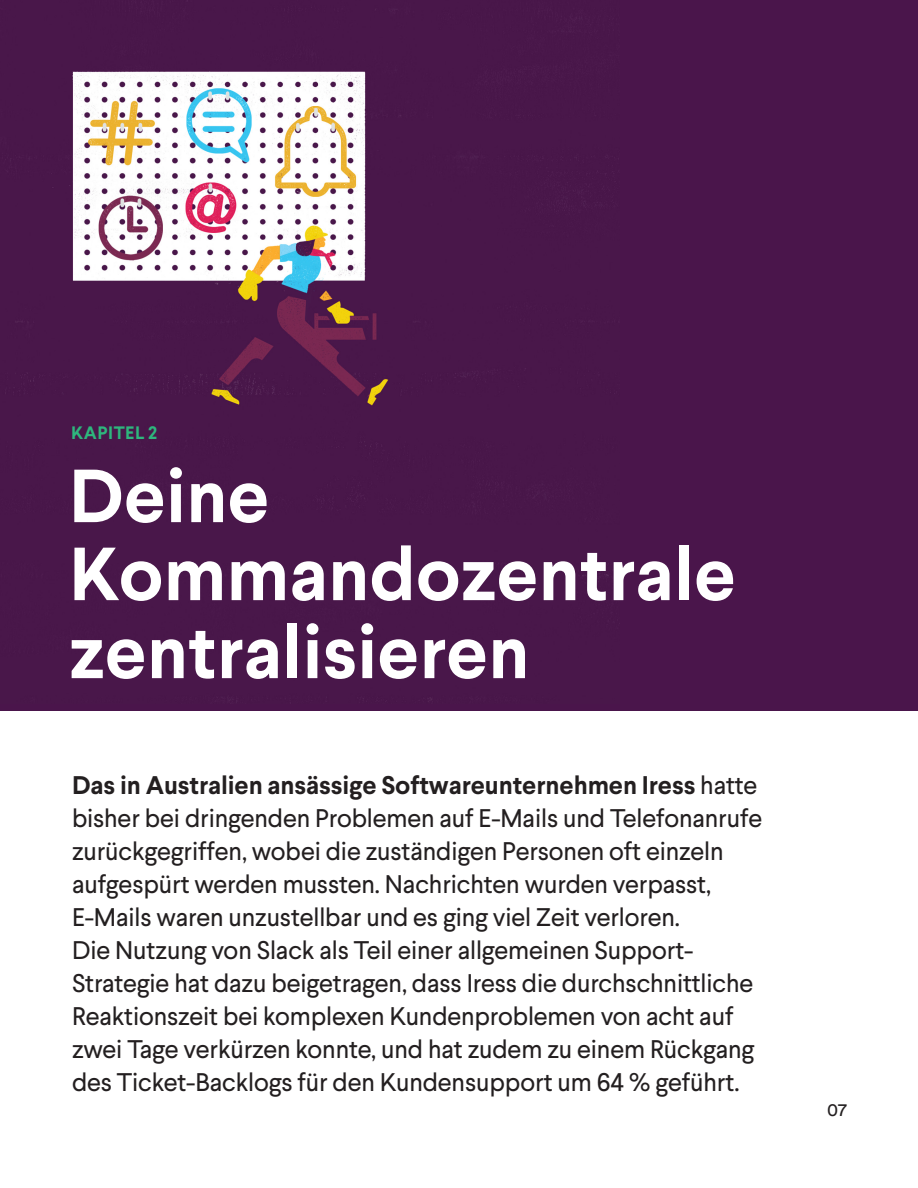
<style>
.page{position:relative;width:918px;height:1188px;background:#fff}
.page>*{position:absolute;margin:0;border:0;box-sizing:border-box;transform-origin:0 0}
.t1{font:700 75px/78px "Larsseit";color:#fff}
.Paragraph-DE{font:25.5px/33px "Larsseit";letter-spacing:-.005em;color:#231f20}
.t2{font:700 18px "Larsseit";letter-spacing:.03em;color:#2eb67d}
.t3{font:18px "Circular Pro";color:#231f20}
.s1{font-weight:700}
</style>
<div class="page">
<div style="left:0;top:0;width:918px;height:711px;background:#4a154b"></div>
<img style="left:5px;top:0;width:614px;height:702px">
<p class="t2" style="left:71px;top:421px;width:88px">KAPITEL 2</p>
<p class="t1" style="left:69px;top:457px;width:669px">Deine<br>Kommandozentrale zentralisieren</p>
<p class="Paragraph-DE" style="left:72px;top:768px;width:692px"><span class="s1">Das in Australien ansässige Softwareunternehmen Iress</span> hatte bisher bei dringenden Problemen auf E-Mails und Telefonanrufe zurückgegriffen, wobei die zuständigen Personen oft einzeln aufgespürt werden mussten. Nachrichten wurden verpasst, E-Mails waren unzustellbar und es ging viel Zeit verloren.<br>Die Nutzung von Slack als Teil einer allgemeinen Support-Strategie hat dazu beigetragen, dass Iress die durchschnittliche Reaktionszeit bei komplexen Kundenproblemen von acht auf zwei Tage verkürzen konnte, und hat zudem zu einem Rückgang des Ticket-Backlogs für den Kundensupport um 64 % geführt.</p>
<p class="t3" style="left:827px;top:1098px;width:21px">07</p>
</div>
